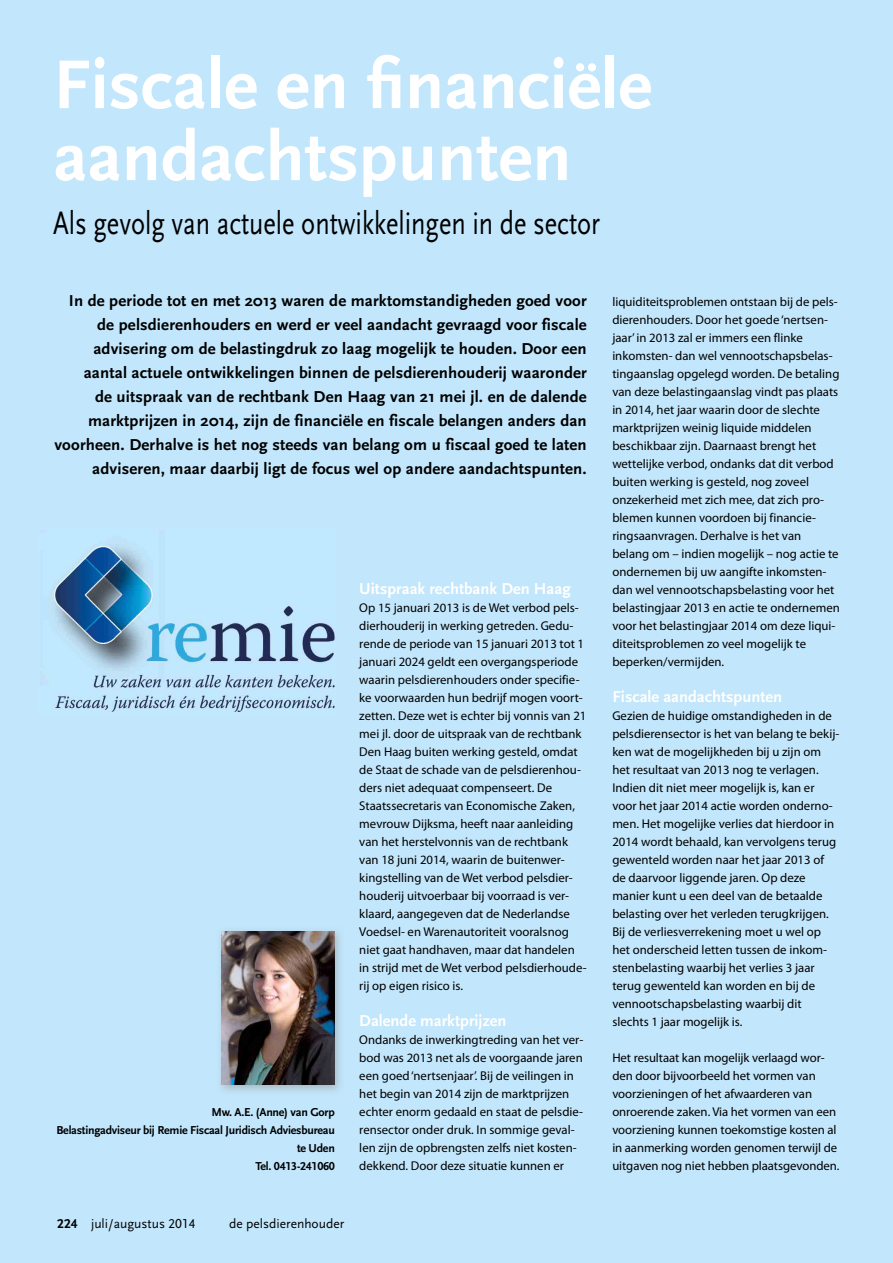
<style>
.page{position:relative;width:893px;height:1263px;background:#c2e6fb}
.page>*{position:absolute;margin:0;border:0;box-sizing:border-box;transform-origin:0 0}
.t1{font:700 72px/72px "Scala Sans";color:#fff}
.t2{font:33px "Scala Sans";color:#000;scale:.8 1}
.t3{font:700 16.5px/24px "Scala Sans";letter-spacing:.01em;color:#000;text-align:right}
.t4{font:700 16.5px "Scala Sans";color:#fff}
.t5{font:13.5px "Scala Sans Regular LF";color:#000}
.t6{font:12.75px/18px "Myriad Pro";color:#000}
.t7{font:12px/18px "Scala Sans Bold LF";letter-spacing:-.02em;color:#000;text-align:right}
.s1{font-family:"Scala Sans Bold LF"}
</style>
<div class="page">
<img style="left:54px;top:545px;width:281px;height:167px">
<img style="left:220px;top:930px;width:121px;height:162px">
<img style="left:221px;top:931px;width:113px;height:153px">
<h1 class="t1" style="left:53px;top:51px;width:600px">Fiscale en financiële aandachtspunten</h1>
<h2 class="t2" style="left:53px;top:205px;width:685px">Als gevolg van actuele ontwikkelingen in de sector</h2>
<p class="t3" style="left:54px;top:289px;width:534px">In de periode tot en met 2013 waren de marktomstandigheden goed voor de pelsdierenhouders en werd er veel aandacht gevraagd voor fiscale advisering om de belastingdruk zo laag mogelijk te houden. Door een aantal actuele ontwikkelingen binnen de pelsdierenhouderij waaronder<br>de uitspraak van de rechtbank Den Haag van 21 mei jl. en de dalende marktprijzen in 2014, zijn de financiële en fiscale belangen anders dan voorheen. Derhalve is het nog steeds van belang om u fiscaal goed te laten adviseren, maar daarbij ligt de focus wel op andere aandachtspunten.</p>
<p class="t7" style="left:56px;top:1103px;width:280px">Mw. A.E. (Anne) van Gorp<br>Belastingadviseur bij Remie Fiscaal Juridisch Adviesbureau te Uden<br>Tel. 0413-241060</p>
<p class="t4" style="left:359px;top:580px;width:213px">Uitspraak rechtbank Den Haag</p>
<p class="t6" style="left:359px;top:599px;width:229px">Op 15 januari 2013 is de Wet verbod pels&shy;dierhouderij in werking getreden. Gedu&shy;rende de periode van 15 januari 2013 tot 1 januari 2024 geldt een overgangsperiode waarin pelsdierenhouders onder specifie&shy;ke voorwaarden hun bedrijf mogen voort&shy;zetten. Deze wet is echter bij vonnis van 21 mei jl. door de uitspraak van de rechtbank Den Haag buiten werking gesteld, omdat de Staat de schade van de pelsdierenhou&shy;ders niet adequaat compenseert. De Staatssecretaris van Economische Zaken, mevrouw Dijksma, heeft naar aanleiding van het herstelvonnis van de rechtbank van 18 juni 2014, waarin de buitenwer&shy;kingstelling van de Wet verbod pelsdier&shy;houderij uitvoerbaar bij voorraad is ver&shy;klaard, aangegeven dat de Nederlandse Voedsel- en Warenautoriteit vooralsnog niet gaat handhaven, maar dat handelen in strijd met de Wet verbod pelsdierhoude&shy;rij op eigen risico is.</p>
<p class="t4" style="left:359px;top:1012px;width:149px">Dalende marktprijzen</p>
<p class="t6" style="left:359px;top:1031px;width:225px">Ondanks de inwerkingtreding van het ver&shy;bod was 2013 net als de voorgaande jaren een goed ‘nertsenjaar’. Bij de veilingen in het begin van 2014 zijn de marktprijzen echter enorm gedaald en staat de pelsdie&shy;rensector onder druk. In sommige geval&shy;len zijn de opbrengsten zelfs niet kosten&shy;dekkend. Door deze situatie kunnen er</p>
<p class="t5" style="left:57px;top:1216px;width:140px"><span class="s1">224</span> juli/augustus 2014</p>
<p class="t5" style="left:229px;top:1216px;width:116px">de pelsdierenhouder</p>
<p class="t6" style="left:612px;top:293px;width:229px">liquiditeitsproblemen ontstaan bij de pels&shy;dierenhouders. Door het goede ‘nertsen&shy;jaar’ in 2013 zal er immers een flinke inkomsten- dan wel vennootschapsbelas&shy;tingaanslag opgelegd worden. De betaling van deze belastingaanslag vindt pas plaats in 2014, het jaar waarin door de slechte marktprijzen weinig liquide middelen beschikbaar zijn. Daarnaast brengt het wettelijke verbod, ondanks dat dit verbod buiten werking is gesteld, nog zoveel onzekerheid met zich mee, dat zich pro&shy;blemen kunnen voordoen bij financie&shy;ringsaanvragen. Derhalve is het van belang om – indien mogelijk – nog actie te ondernemen bij uw aangifte inkomsten&shy;dan wel vennootschapsbelasting voor het belastingjaar 2013 en actie te ondernemen voor het belastingjaar 2014 om deze liqui&shy;diteitsproblemen zo veel mogelijk te beperken/vermijden.</p>
<p class="t4" style="left:612px;top:688px;width:171px">Fiscale aandachtspunten</p>
<p class="t6" style="left:612px;top:707px;width:229px">Gezien de huidige omstandigheden in de pelsdierensector is het van belang te bekij&shy;ken wat de mogelijkheden bij u zijn om het resultaat van 2013 nog te verlagen.<br>Indien dit niet meer mogelijk is, kan er voor het jaar 2014 actie worden onderno&shy;men. Het mogelijke verlies dat hierdoor in 2014 wordt behaald, kan vervolgens terug gewenteld worden naar het jaar 2013 of de daarvoor liggende jaren. Op deze manier kunt u een deel van de betaalde belasting over het verleden terugkrijgen.<br>Bij de verliesverrekening moet u wel op het onderscheid letten tussen de inkom&shy;stenbelasting waarbij het verlies 3 jaar terug gewenteld kan worden en bij de vennootschapsbelasting waarbij dit slechts 1 jaar mogelijk is.</p>
<p class="t6" style="left:612px;top:1049px;width:229px">Het resultaat kan mogelijk verlaagd wor&shy;den door bijvoorbeeld het vormen van voorzieningen of het afwaarderen van onroerende zaken. Via het vormen van een voorziening kunnen toekomstige kosten al in aanmerking worden genomen terwijl de uitgaven nog niet hebben plaatsgevonden.</p>
</div>
